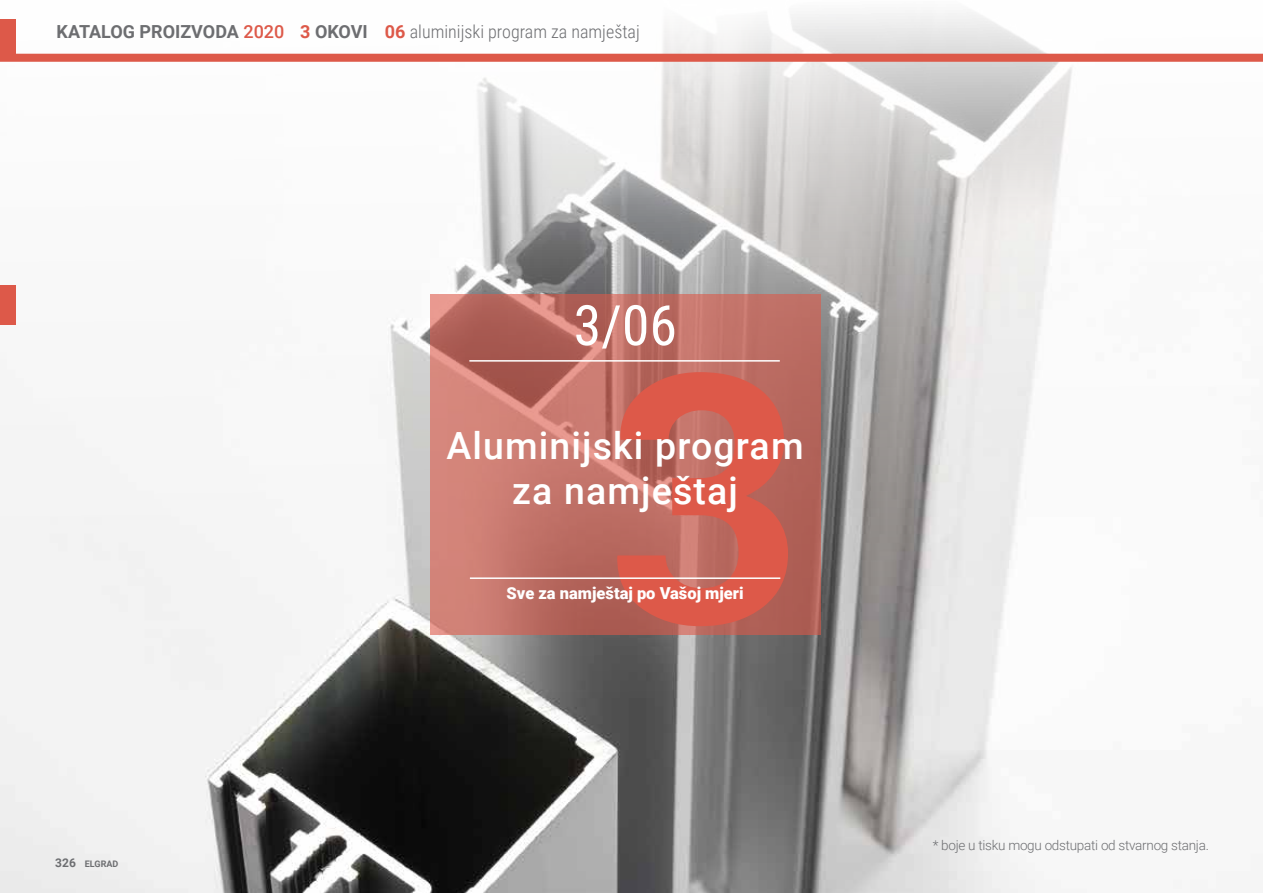
<style>
.page{position:relative;width:1263px;height:893px;background:#fff}
.page>*{position:absolute;margin:0;border:0;box-sizing:border-box;transform-origin:0 0}
.t1{font:55.8px "Roboto Condensed";color:#fff}
.t2{font:500 37.5px/45px "Roboto";letter-spacing:.03em;color:#fff;text-align:center}
.t3{font:300 18px "Roboto Condensed";color:#6d6e71}
.t4{font:900 16.5px "Roboto";color:#fff}
.t5{font:300 13.5px "Roboto";letter-spacing:-.02em;color:#6d6e71}
.t6{font:700 9px "Roboto";color:#6d6e71}
.s1{font-family:"Roboto";font-weight:700}
.s2{font-family:"Roboto";font-weight:500;color:#dd5949}
.s3{font-family:"Roboto";font-weight:700;color:#dd5949}
.s4{font-size:12px}
</style>
<div class="page">
<img style="left:0;top:12px;width:1263px;height:881px">
<svg style="left:430px;top:294px;width:390px;height:340px;background:#c07168"></svg>
<svg style="left:617px;top:372px;width:171px;height:254px;background:#cd6255"></svg>
<hr style="left:469px;top:360px;width:311px;height:2px;background:#fff">
<hr style="left:470px;top:577px;width:310px;height:2px;background:#fff">
<div style="left:0;top:20px;width:16px;height:41px;background:#dd5949"></div>
<div style="left:0;top:54px;width:1263px;height:8px;background:#dd5949"></div>
<div style="left:0;top:285px;width:16px;height:40px;background:#dd5949"></div>
<p class="t3" style="left:57px;top:19px;width:585px"><span class="s1">KATALOG PROIZVODA</span> <span class="s2">2020</span> <span class="s3">3</span> <span class="s1">OKOVI</span> <span class="s3">06</span> aluminijski program za namještaj</p>
<h1 class="t1" style="left:574px;top:286px;width:105px">3/06</h1>
<h2 class="t2" style="left:446px;top:422px;width:359px">Aluminijski program za namještaj</h2>
<p class="t6" style="left:55px;top:858px;width:65px"><span class="s4">326</span> ELGRAD</p>
<p class="t4" style="left:506px;top:582px;width:239px">Sve za namještaj po Vašoj mjeri</p>
<p class="t5" style="left:933px;top:836px;width:278px">* boje u tisku mogu odstupati od stvarnog stanja.</p>
</div>
